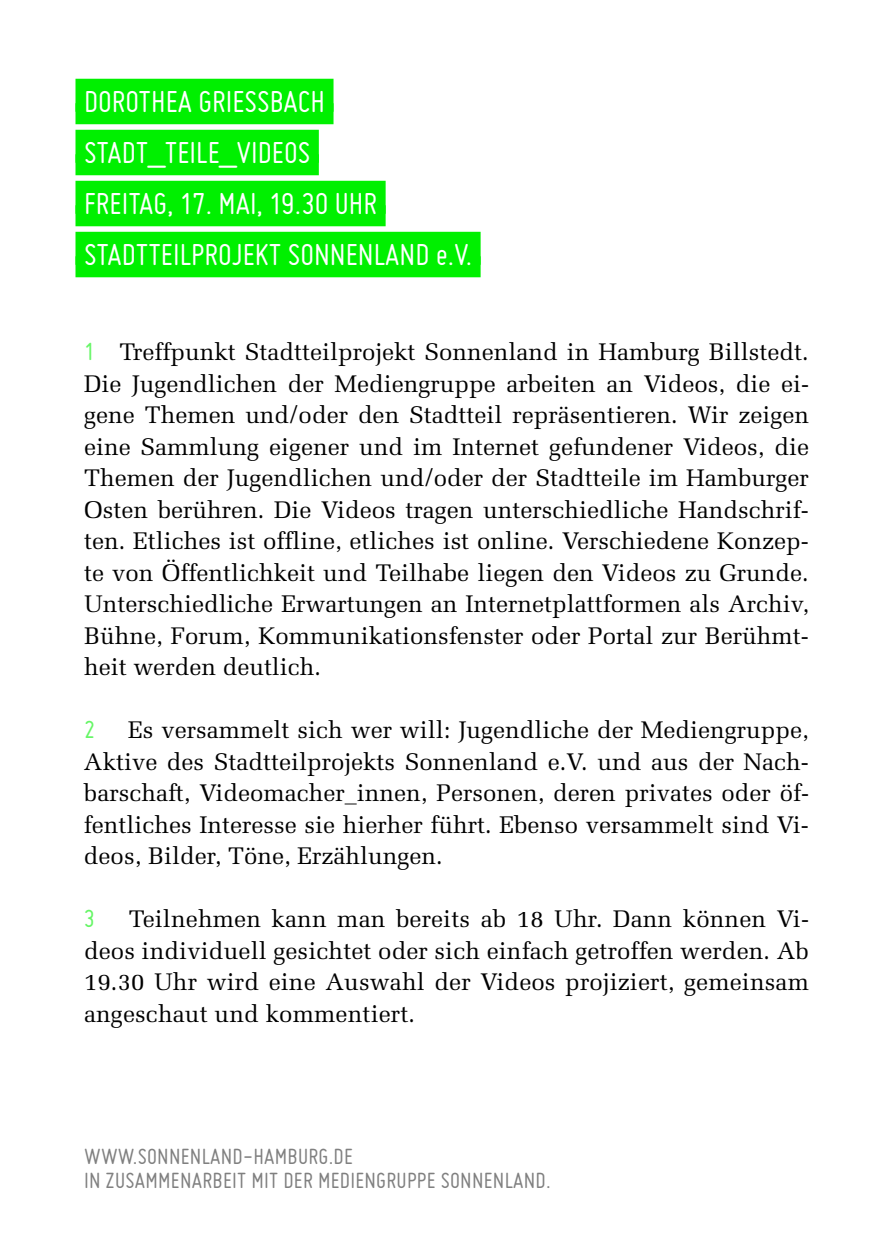
<style>
.page{position:relative;width:893px;height:1259px;background:#fff}
.page>*{position:absolute;margin:0;border:0;box-sizing:border-box;transform-origin:0 0}
.t1{font:33px/51px "Miso";color:#fff}
.t2{font:24px/31.5px "Melior";color:#000;text-align:justify}
.t3{font:24px/24px "Miso";letter-spacing:.01em;color:#808080}
.s1{font-family:"Miso";font-size:27px;color:#66f666}
</style>
<div class="page">
<div style="left:75px;top:79px;width:258px;height:33px;background:#00f000"></div>
<div style="left:75px;top:103px;width:258px;height:21px;background:#00f000"></div>
<div style="left:75px;top:130px;width:244px;height:33px;background:#00f000"></div>
<div style="left:75px;top:154px;width:244px;height:21px;background:#00f000"></div>
<div style="left:75px;top:181px;width:311px;height:33px;background:#00f000"></div>
<div style="left:75px;top:205px;width:311px;height:21px;background:#00f000"></div>
<div style="left:75px;top:232px;width:406px;height:33px;background:#00f000"></div>
<div style="left:75px;top:256px;width:406px;height:21px;background:#00f000"></div>
<h1 class="t1" style="left:84px;top:75px;width:390px">DOROTHEA GRIESSBACH<br>STADT_TEILE_VIDEOS<br>FREITAG, 17. MAI, 19.30 UHR<br>STADTTEILPROJEKT SONNENLAND e.V.</h1>
<p class="t2" style="left:84px;top:336px;width:726px"><span class="s1">1</span> Treffpunkt Stadtteilprojekt Sonnenland in Hamburg Billstedt.<br>Die Jugendlichen der Mediengruppe arbeiten an Videos, die ei&shy;gene Themen und/oder den Stadtteil repräsentieren. Wir zeigen eine Sammlung eigener und im Internet gefundener Videos, die Themen der Jugendlichen und/oder der Stadtteile im Hamburger Osten berühren. Die Videos tragen unterschiedliche Handschrif&shy;ten. Etliches ist offline, etliches ist online. Verschiedene Konzep&shy;te von Öffentlichkeit und Teilhabe liegen den Videos zu Grunde.<br>Unterschiedliche Erwartungen an Internetplattformen als Archiv, Bühne, Forum, Kommunikationsfenster oder Portal zur Berühmt&shy;heit werden deutlich.</p>
<p class="t2" style="left:84px;top:714px;width:726px"><span class="s1">2</span> Es versammelt sich wer will: Jugendliche der Mediengruppe, Aktive des Stadtteilprojekts Sonnenland e.V. und aus der Nach&shy;barschaft, Videomacher_innen, Personen, deren privates oder öf&shy;fentliches Interesse sie hierher führt. Ebenso versammelt sind Vi&shy;deos, Bilder, Töne, Erzählungen.</p>
<p class="t2" style="left:84px;top:903px;width:726px"><span class="s1">3</span> Teilnehmen kann man bereits ab 18 Uhr. Dann können Vi&shy;deos individuell gesichtet oder sich einfach getroffen werden. Ab 19.30 Uhr wird eine Auswahl der Videos projiziert, gemeinsam angeschaut und kommentiert.</p>
<p class="t3" style="left:84px;top:1143px;width:468px">WWW.SONNENLAND-HAMBURG.DE<br>IN ZUSAMMENARBEIT MIT DER MEDIENGRUPPE SONNENLAND.</p>
</div>
